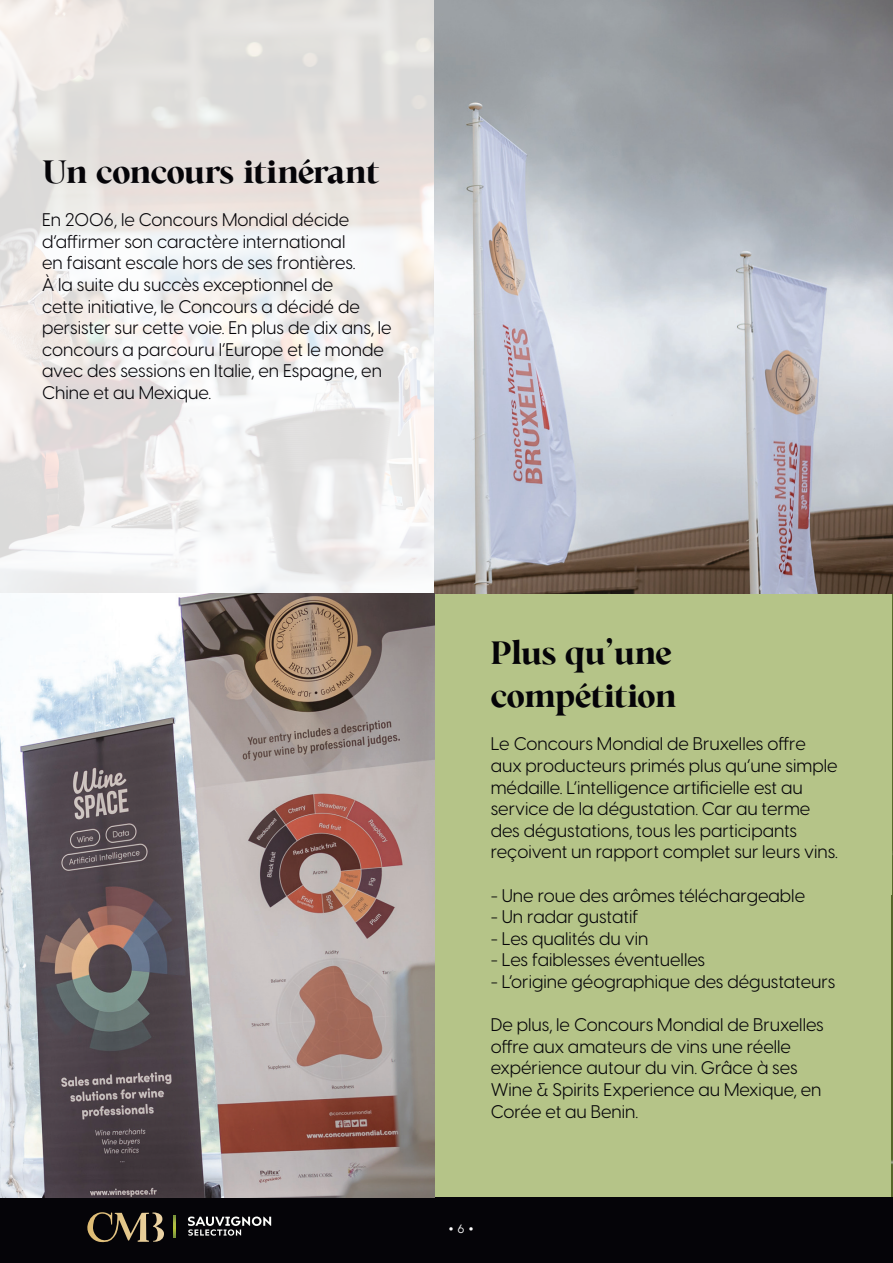
<style>
.page{position:relative;width:893px;height:1263px;background:#fff}
.page>*{position:absolute;margin:0;border:0;box-sizing:border-box;transform-origin:0 0}
.t1{font:700 36px/43.2px "Cita Pro";letter-spacing:-.025em;color:#050408}
.t2{font:18px/21.6px "Visby CF";color:#050408}
.t3{font:12px "Franklin Gothic";color:#fff}
.s1{font-family:"Urbanist"}
</style>
<div class="page">
<div style="left:0;top:1197px;width:893px;height:66px;background:#050408"></div>
<svg style="left:174px;top:1216px;width:2px;height:22px"></svg>
<svg style="left:188px;top:1216px;width:83px;height:20px"></svg>
<svg style="left:87px;top:1212px;width:77px;height:31px"></svg>
<img style="left:0;top:0;width:434px;height:593px">
<div style="left:434px;top:593px;width:459px;height:604px;background:#b5c488"></div>
<img style="left:434px;top:0;width:459px;height:593px">
<img style="left:0;top:593px;width:434px;height:604px">
<h1 class="t1" style="left:42px;top:150px;width:339px">Un concours itinérant</h1>
<p class="t2" style="left:42px;top:208px;width:351px">En 2006, le Concours Mondial décide d’affirmer son caractère international<br>en faisant escale hors de ses frontières.<br>À la suite du succès exceptionnel de<br>cette initiative, le Concours a décidé de persister sur cette voie. En plus de dix ans, le concours a parcouru l’Europe et le monde avec des sessions en Italie, en Espagne, en Chine et au Mexique.</p>
<h1 class="t1" style="left:491px;top:631px;width:187px">Plus qu’une compétition</h1>
<p class="t2" style="left:491px;top:732px;width:349px">Le Concours Mondial de Bruxelles offre aux producteurs primés plus qu’une simple médaille. L’intelligence artificielle est au service de la dégustation. Car au terme des dégustations, tous les participants reçoivent un rapport complet sur leurs vins.</p>
<p class="t2" style="left:491px;top:883px;width:316px">- Une roue des arômes téléchargeable</p>
<p class="t2" style="left:491px;top:905px;width:149px">- Un radar gustatif</p>
<p class="t2" style="left:491px;top:926px;width:159px">- Les qualités du vin</p>
<p class="t2" style="left:491px;top:948px;width:216px">- Les faiblesses éventuelles</p>
<p class="t2" style="left:491px;top:969px;width:346px">- L’origine géographique des dégustateurs</p>
<p class="t2" style="left:491px;top:1013px;width:335px">De plus, le Concours Mondial de Bruxelles offre aux amateurs de vins une réelle expérience autour du vin. Grâce à ses Wine &amp; Spirits Experience au Mexique, en Corée et au Benin.</p>
<p class="t3" style="left:447px;top:1221px;width:30px">• <span class="s1">6</span> •</p>
</div>
